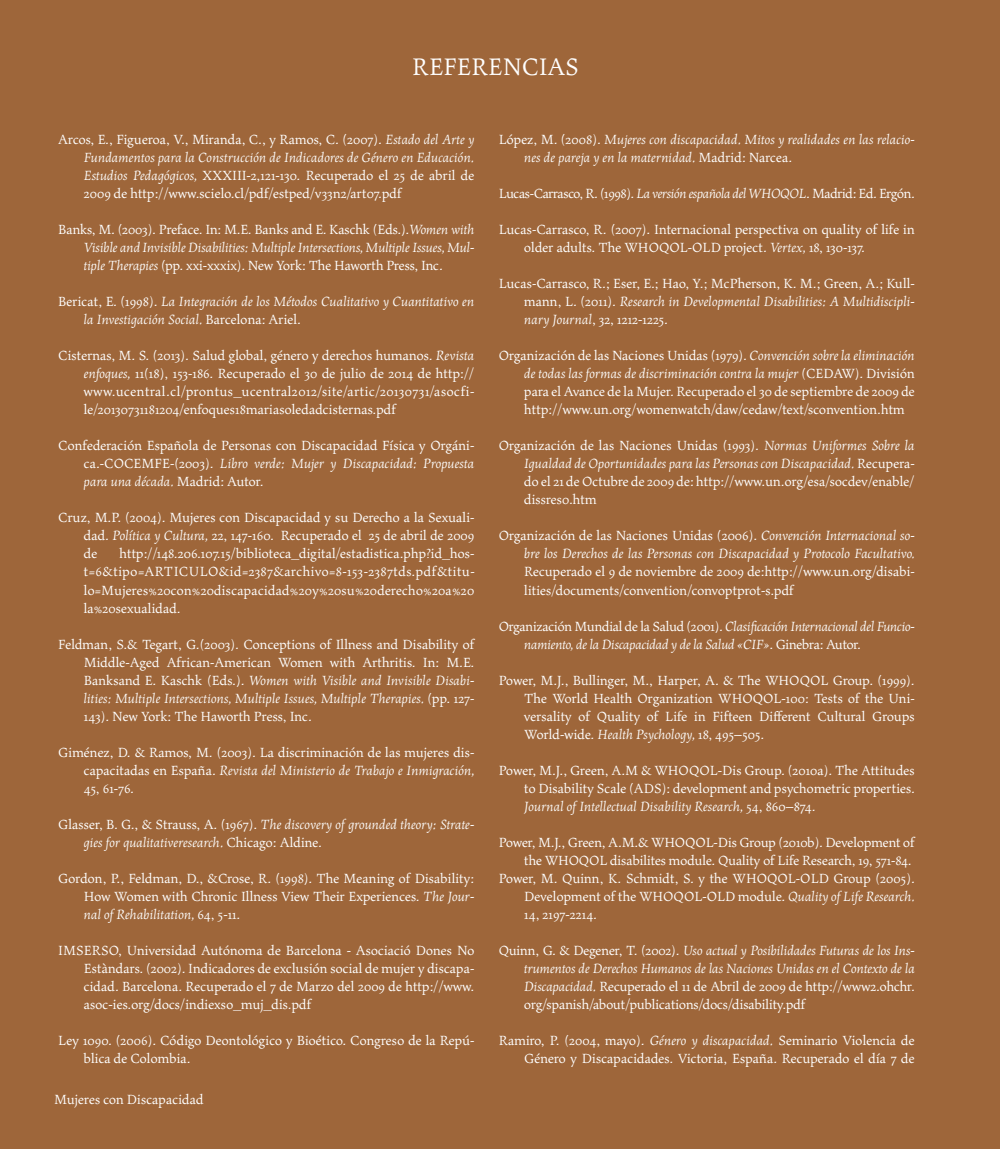
<style>
.page{position:relative;width:1000px;height:1149px;background:#fff}
.page>*{position:absolute;margin:0;border:0;box-sizing:border-box;transform-origin:0 0}
.t1{font:27px "Maiola Pro";color:#fff}
.t2{font:15px/18px "Maiola Pro";color:#fff;text-align:justify}
.t3{font:italic 15px/18px "Maiola Pro";color:#fff}
.t4{font:italic 15px/18px "Maiola Pro";letter-spacing:-.02em;color:#fff}
.t5{font:15px "Maiola Pro";letter-spacing:-.03em;color:#fff}
.s1{font-style:italic}
.s2{font-style:normal}
</style>
<div class="page">
<div style="left:0;top:0;width:999px;height:1148px;background:#9e663a"></div>
<h1 class="t1" style="left:412px;top:52px;width:168px">REFERENCIAS</h1>
<p class="t2" style="left:84px;top:131px;width:392px;text-indent:-26px">Arcos, E., Figueroa, V., Miranda, C., y Ramos, C. (2007). <span class="s1">Estado del Arte y Fundamentos para la Construcción de Indicadores de Género en Educación.<br>Estudios Pedagógicos,</span> XXXIII-2,121-130. Recuperado el 25 de abril de 2009 de http://www.scielo.cl/pdf/estped/v33n2/art07.pdf</p>
<p class="t2" style="left:84px;top:221px;width:392px;text-indent:-26px">Banks, M. (2003). Preface. In: M.E. Banks and E. Kaschk (Eds.).<span class="s1">Women with Visible and Invisible Disabilities: Multiple Intersections, Multiple Issues, Mul&shy;tiple Therapies</span> (pp. xxi-xxxix). New York: The Haworth Press, Inc.</p>
<p class="t3" style="left:84px;top:293px;width:392px;text-indent:-26px"><span class="s2">Bericat, E. (1998).</span> La Integración de los Métodos Cualitativo y Cuantitativo en la Investigación Social. <span class="s2">Barcelona: Ariel.</span></p>
<p class="t2" style="left:84px;top:347px;width:392px;text-indent:-26px">Cisternas, M. S. (2013). Salud global, género y derechos humanos. <span class="s1">Revista enfoques,</span> 11(18), 153-186. Recuperado el 30 de julio de 2014 de http:// www.ucentral.cl/prontus_ucentral2012/site/artic/20130731/asocfi&shy;le/20130731181204/enfoques18mariasoledadcisternas.pdf</p>
<p class="t2" style="left:84px;top:437px;width:392px;text-indent:-26px">Confederación Española de Personas con Discapacidad Física y Orgáni&shy;ca.-COCEMFE-(2003). <span class="s1">Libro verde: Mujer y Discapacidad: Propuesta para una década.</span> Madrid: Autor.</p>
<p class="t2" style="left:84px;top:509px;width:392px;text-indent:-26px">Cruz, M.P. (2004). Mujeres con Discapacidad y su Derecho a la Sexuali&shy;dad. <span class="s1">Política y Cultura,</span> 22, 147-160. Recuperado el 25 de abril de 2009 de</p>
<p class="t2" style="left:84px;top:545px;width:392px;text-indent:36px">http://148.206.107.15/biblioteca_digital/estadistica.php?id_hos&shy;t=6&amp;tipo=ARTICULO&amp;id=2387&amp;archivo=8-153-2387tds.pdf&amp;titu&shy;lo=Mujeres%20con%20discapacidad%20y%20su%20derecho%20a%20 la%20sexualidad.</p>
<p class="t2" style="left:84px;top:635px;width:392px;text-indent:-26px">Feldman, S.&amp; Tegart, G.(2003). Conceptions of Illness and Disability of Middle-Aged African-American Women with Arthritis. In: M.E.<br>Banksand E. Kaschk (Eds.). <span class="s1">Women with Visible and Invisible Disabi&shy;lities: Multiple Intersections, Multiple Issues, Multiple Therapies.</span> (pp. 127- 143). New York: The Haworth Press, Inc.</p>
<p class="t2" style="left:84px;top:743px;width:392px;text-indent:-26px">Giménez, D. &amp; Ramos, M. (2003). La discriminación de las mujeres dis&shy;capacitadas en España. <span class="s1">Revista del Ministerio de Trabajo e Inmigración, </span>45, 61-76.</p>
<p class="t3" style="left:84px;top:815px;width:392px;text-indent:-26px"><span class="s2">Glasser, B. G., &amp; Strauss, A. (1967).</span> The discovery of grounded theory: Strate&shy;gies for qualitativeresearch. <span class="s2">Chicago: Aldine.</span></p>
<p class="t2" style="left:84px;top:869px;width:392px;text-indent:-26px">Gordon, P., Feldman, D., &amp;Crose, R. (1998). The Meaning of Disability:<br>How Women with Chronic Illness View Their Experiences. <span class="s1">The Jour&shy;nal of Rehabilitation,</span> 64, 5-11.</p>
<p class="t2" style="left:84px;top:941px;width:392px;text-indent:-26px">IMSERSO, Universidad Autónoma de Barcelona - Asociació Dones No Estàndars. (2002). Indicadores de exclusión social de mujer y discapa&shy;cidad. Barcelona. Recuperado el 7 de Marzo del 2009 de http://www. asoc-ies.org/docs/indiexso_muj_dis.pdf</p>
<p class="t2" style="left:84px;top:1031px;width:392px;text-indent:-26px">Ley 1090. (2006). Código Deontológico y Bioético. Congreso de la Repú&shy;blica de Colombia.</p>
<p class="t2" style="left:54px;top:1090px;width:151px">Mujeres con Discapacidad</p>
<p class="t3" style="left:524px;top:131px;width:392px;text-indent:-26px"><span class="s2">López, M. (2008).</span> Mujeres con discapacidad. Mitos y realidades en las relacio&shy;nes de pareja y en la maternidad. <span class="s2">Madrid: Narcea.</span></p>
<p class="t5" style="left:498px;top:185px;width:417px">Lucas-Carrasco, R. (1998). <span class="s1">La versión española del WHOQOL</span>. Madrid: Ed. Ergón.</p>
<p class="t2" style="left:524px;top:221px;width:392px;text-indent:-26px">Lucas-Carrasco, R. (2007). Internacional perspectiva on quality of life in older adults. The WHOQOL-OLD project. <span class="s1">Vertex,</span> 18, 130-137.</p>
<p class="t2" style="left:524px;top:275px;width:392px;text-indent:-26px">Lucas-Carrasco, R.; Eser, E.; Hao, Y.; McPherson, K. M.; Green, A.; Kull&shy;mann, L. (2011). <span class="s1">Research in Developmental Disabilities: A Multidiscipli&shy;nary Journal</span>, 32, 1212-1225.</p>
<p class="t2" style="left:524px;top:347px;width:392px;text-indent:-26px">Organización de las Naciones Unidas (1979). <span class="s1">Convención sobre la eliminación de todas las formas de discriminación contra la mujer</span> (CEDAW). División para el Avance de la Mujer. Recuperado el 30 de septiembre de 2009 de http://www.un.org/womenwatch/daw/cedaw/text/sconvention.htm</p>
<p class="t2" style="left:524px;top:437px;width:392px;text-indent:-26px">Organización de las Naciones Unidas (1993). <span class="s1">Normas Uniformes Sobre la Igualdad de Oportunidades para las Personas con Discapacidad.</span> Recupera&shy;do el 21 de Octubre de 2009 de: http://www.un.org/esa/socdev/enable/ dissres0.htm</p>
<p class="t3" style="left:498px;top:527px;width:417px;text-align:right"><span class="s2">Organización de las Naciones Unidas (2006).</span> Convención Internacional so&shy;bre los Derechos de las Personas con Discapacidad y Protocolo Facultativo.</p>
<p class="t2" style="left:524px;top:563px;width:392px">Recuperado el 9 de noviembre de 2009 de:http://www.un.org/disabi&shy;lities/documents/convention/convoptprot-s.pdf</p>
<p class="t4" style="left:524px;top:617px;width:392px;text-indent:-26px"><span class="s2">Organización Mundial de la Salud (2001).</span> Clasificación Internacional del Funcio&shy;namiento, de la Discapacidad y de la Salud «CIF»<span class="s2">. Ginebra: Autor.</span></p>
<p class="t2" style="left:524px;top:671px;width:392px;text-indent:-26px">Power, M.J., Bullinger, M., Harper, A. &amp; The WHOQOL Group. (1999).<br>The World Health Organization WHOQOL-100: Tests of the Uni&shy;versality of Quality of Life in Fifteen Different Cultural Groups World-wide. <span class="s1">Health Psychology,</span> 18, 495–505.</p>
<p class="t2" style="left:524px;top:761px;width:392px;text-indent:-26px">Power, M.J., Green, A.M &amp; WHOQOL-Dis Group. (2010a). The Attitudes to Disability Scale (ADS): development and psychometric properties.<br><span class="s1">Journal of Intellectual Disability Research,</span> 54, 860–874.</p>
<p class="t2" style="left:498px;top:833px;width:417px">Power, M.J., Green, A.M.&amp; WHOQOL-Dis Group (2010b). Development of</p>
<p class="t2" style="left:524px;top:851px;width:389px">the WHOQOL disabilites module. Quality of Life Research, 19, 571-84.</p>
<p class="t2" style="left:498px;top:869px;width:417px">Power, M. Quinn, K. Schmidt, S. y the WHOQOL-OLD Group (2005).</p>
<p class="t2" style="left:524px;top:887px;width:392px">Development of the WHOQOL-OLD module. <span class="s1">Quality of Life Research.</span></p>
<p class="t2" style="left:524px;top:905px;width:74px">14, 2197-2214.</p>
<p class="t2" style="left:524px;top:941px;width:392px;text-indent:-26px">Quinn, G. &amp; Degener, T. (2002). <span class="s1">Uso actual y Posibilidades Futuras de los Ins&shy;trumentos de Derechos Humanos de las Naciones Unidas en el Contexto de la Discapacidad.</span> Recuperado el 11 de Abril de 2009 de http://www2.ohchr. org/spanish/about/publications/docs/disability.pdf</p>
<p class="t2" style="left:498px;top:1031px;width:417px;text-align:right">Ramiro, P. (2004, mayo). <span class="s1">Género y discapacidad.</span> Seminario Violencia de<br>Género y Discapacidades. Victoria, España. Recuperado el día 7 de</p>
</div>
